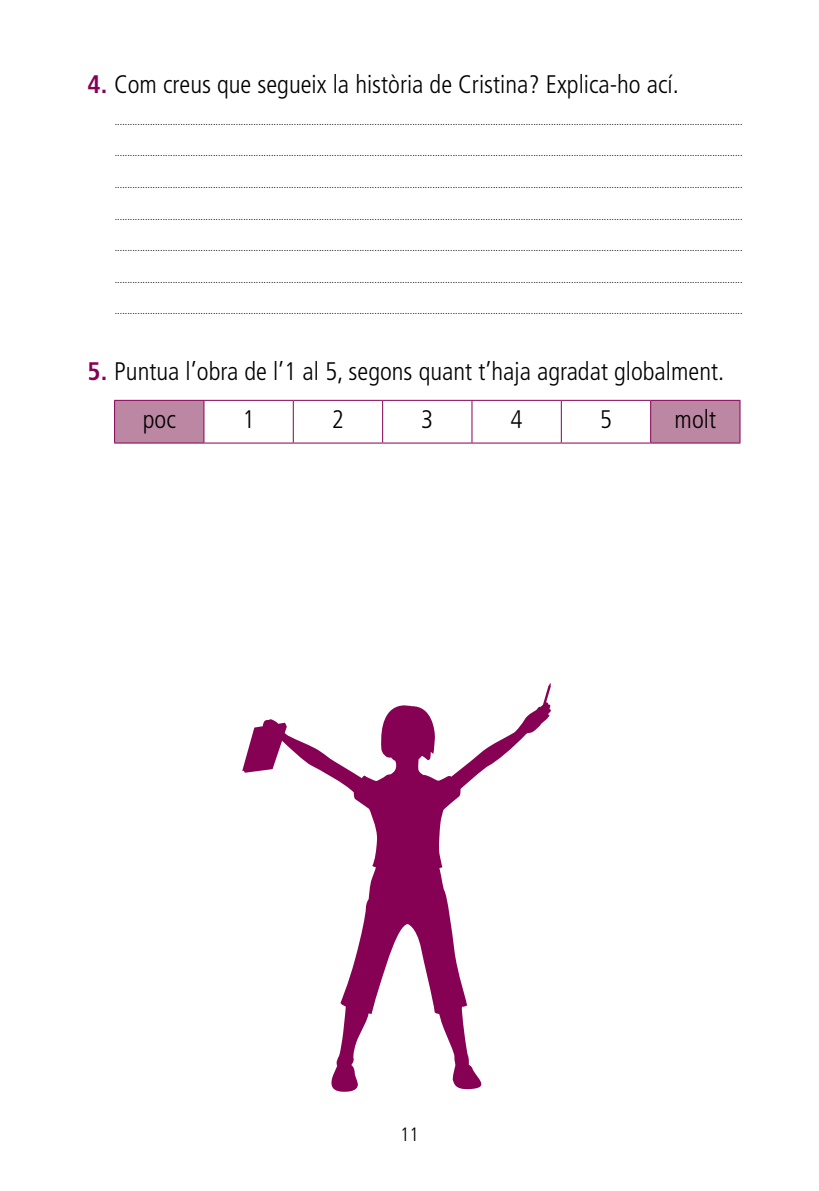
<style>
.page{position:relative;width:819px;height:1191px;background:#fff}
.page>*{position:absolute;margin:0;border:0;box-sizing:border-box;transform-origin:0 0}
.t1{font:300 condensed 25.38px/48.1px "Frutiger LT Std";color:#000}
.t2{font:300 condensed 19.25px "Frutiger LT Std";color:#000}
.t3{font:300 condensed 10.5px "Frutiger LT Std";color:#000}
.s1{font-weight:700;color:#860053}
</style>
<div class="page">
<svg style="left:115px;top:401px;width:624px;height:41px"></svg>
<hr style="left:203px;top:401px;width:1px;height:41px;background:#860053">
<hr style="left:293px;top:401px;width:1px;height:41px;background:#860053">
<hr style="left:382px;top:401px;width:1px;height:41px;background:#860053">
<hr style="left:471px;top:401px;width:1px;height:41px;background:#860053">
<hr style="left:561px;top:401px;width:1px;height:41px;background:#860053">
<hr style="left:650px;top:401px;width:1px;height:41px;background:#860053">
<hr style="left:114px;top:400px;width:90px;height:1px;background:#860053">
<hr style="left:114px;top:401px;width:1px;height:41px;background:#860053">
<hr style="left:204px;top:400px;width:89px;height:1px;background:#860053">
<hr style="left:293px;top:400px;width:89px;height:1px;background:#860053">
<hr style="left:382px;top:400px;width:90px;height:1px;background:#860053">
<hr style="left:472px;top:400px;width:89px;height:1px;background:#860053">
<hr style="left:561px;top:400px;width:89px;height:1px;background:#860053">
<hr style="left:650px;top:400px;width:90px;height:1px;background:#860053">
<hr style="left:739px;top:401px;width:1px;height:41px;background:#860053">
<hr style="left:114px;top:442px;width:90px;height:1px;background:#860053">
<hr style="left:204px;top:442px;width:89px;height:1px;background:#860053">
<hr style="left:293px;top:442px;width:89px;height:1px;background:#860053">
<hr style="left:382px;top:442px;width:90px;height:1px;background:#860053">
<hr style="left:472px;top:442px;width:89px;height:1px;background:#860053">
<hr style="left:561px;top:442px;width:89px;height:1px;background:#860053">
<hr style="left:650px;top:442px;width:90px;height:1px;background:#860053">
<svg style="left:242px;top:683px;width:309px;height:409px"></svg>
<h1 class="t1" style="left:88px;top:61px;width:592px"><span class="s1">4.</span> Com creus que segueix la història de Cristina? Explica-ho ací.</h1>
<p class="t3" style="left:115px;top:115px;width:629px">.........................................................................................................................................................................................................................................................</p>
<p class="t3" style="left:115px;top:147px;width:629px">.........................................................................................................................................................................................................................................................</p>
<p class="t3" style="left:115px;top:178px;width:629px">.........................................................................................................................................................................................................................................................</p>
<p class="t3" style="left:115px;top:210px;width:629px">.........................................................................................................................................................................................................................................................</p>
<p class="t3" style="left:115px;top:241px;width:629px">.........................................................................................................................................................................................................................................................</p>
<p class="t3" style="left:115px;top:273px;width:629px">.........................................................................................................................................................................................................................................................</p>
<p class="t3" style="left:115px;top:304px;width:629px">.........................................................................................................................................................................................................................................................</p>
<h1 class="t1" style="left:143px;top:347px;width:583px;text-indent:-55px"><span class="s1">5.</span> Puntua l’obra de l’1 al 5, segons quant t’haja agradat globalment. poc</h1>
<h1 class="t1" style="left:242px;top:396px;width:14px">1</h1>
<h1 class="t1" style="left:332px;top:396px;width:14px">2</h1>
<h1 class="t1" style="left:421px;top:396px;width:14px">3</h1>
<h1 class="t1" style="left:510px;top:396px;width:14px">4</h1>
<h1 class="t1" style="left:600px;top:396px;width:14px">5</h1>
<h1 class="t1" style="left:674px;top:396px;width:43px">molt</h1>
<h2 class="t2" style="left:400px;top:1123px;width:20px">11</h2>
</div>
